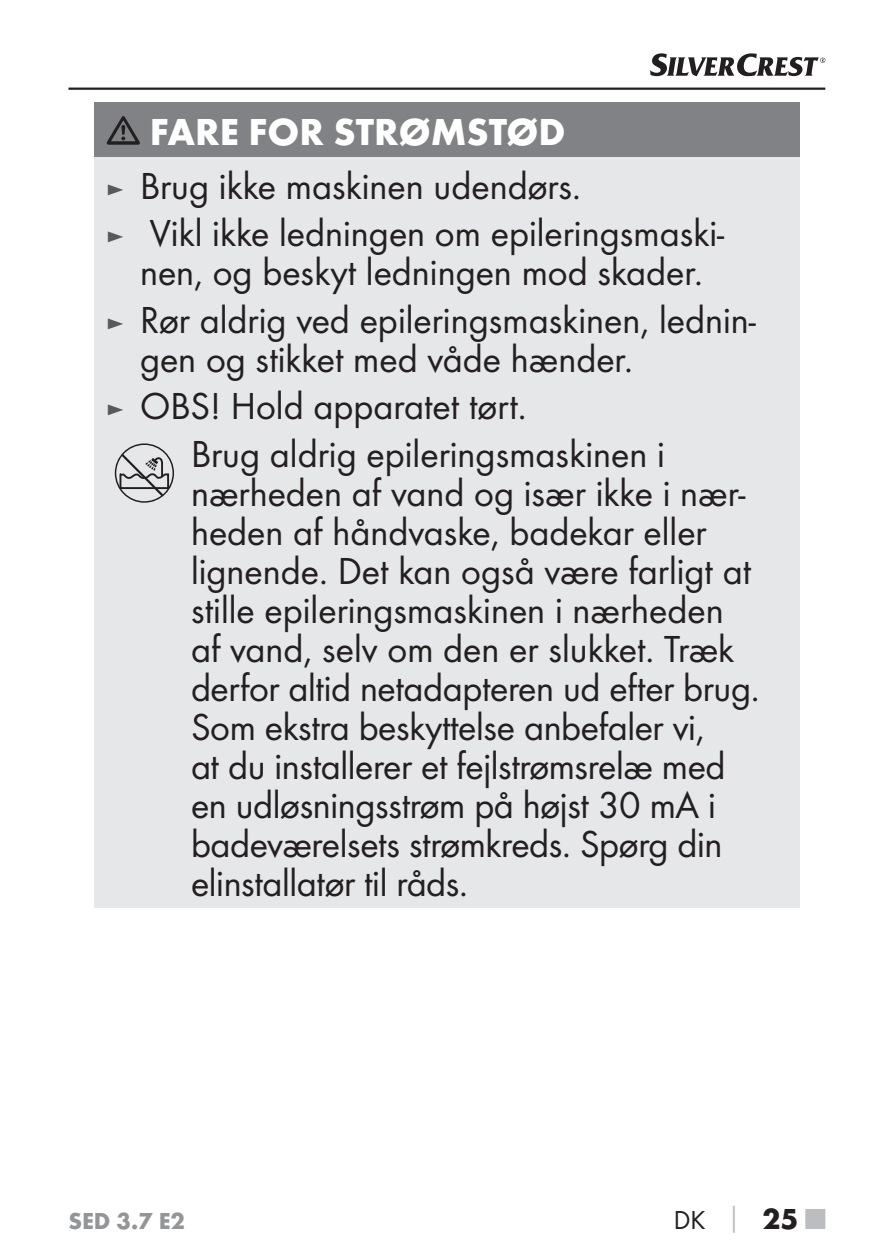
<style>
.page{position:relative;width:893px;height:1260px;background:#fff}
.page>*{position:absolute;margin:0;border:0;box-sizing:border-box;transform-origin:0 0}
.t1{font:39px/39px "Futura Boo";color:#231f20}
.t2{font:700 39px "Futura";color:#fff}
.t3{font:27px "Futura Boo";color:#231f20}
.t4{font:700 24px "Futura";color:#939598}
.s1{font-size:27px;color:#58595b}
.s2{font-family:"Futura";font-weight:700;color:#bbbdc0}
.s3{font-family:"Futura";font-weight:700;font-size:30px}
.s4{font-family:"Futura";font-weight:700;font-size:30px;color:#bbbdc0}
</style>
<div class="page">
<hr style="left:69px;top:88px;width:756px;height:2px;background:#231f20">
<svg style="left:650px;top:53px;width:175px;height:23px"></svg>
<div style="left:94px;top:103px;width:706px;height:54px;background:#808285"></div>
<div style="left:94px;top:157px;width:706px;height:751px;background:#e6e7e8"></div>
<svg style="left:107px;top:116px;width:33px;height:29px"></svg>
<svg style="left:115px;top:443px;width:59px;height:59px"></svg>
<p class="t2" style="left:150px;top:117px;width:417px">FARE FOR STRØMSTØD</p>
<p class="t1" style="left:106px;top:164px;width:620px;line-height:47.4px"><span class="s1">►</span> Brug ikke maskinen udendørs.<br><span class="s1">►</span> Vikl ikke ledningen om epileringsmaski-</p>
<p class="t1" style="left:106px;top:250px;width:651px;line-height:47.4px;text-align:center">nen, og beskyt ledningen mod skader.<br><span class="s1">►</span> Rør aldrig ved epileringsmaskinen, lednin-</p>
<p class="t1" style="left:106px;top:337px;width:528px;line-height:47.4px;text-indent:34px">gen og stikket med våde hænder. <span class="s1">►</span> OBS! Hold apparatet tørt.</p>
<p class="t1" style="left:191px;top:436px;width:570px">Brug aldrig epileringsmaskinen i nærheden af vand og især ikke i nær&shy;heden af håndvaske, badekar eller lignende. Det kan også være farligt at stille epileringsmaskinen i nærheden af vand, selv om den er slukket. Træk derfor altid netadapteren ud efter brug.<br>Som ekstra beskyttelse anbefaler vi,<br>at du installerer et fejlstrømsrelæ med en udløsningsstrøm på højst 30 mA i badeværelsets strømkreds. Spørg din elinstallatør til råds.</p>
<p class="t4" style="left:69px;top:1211px;width:118px">SED 3.7 E2</p>
<p class="t3" style="left:674px;top:1207px;width:153px">DK <span class="s2">│</span> <span class="s3">25</span> <span class="s4">■</span></p>
</div>
